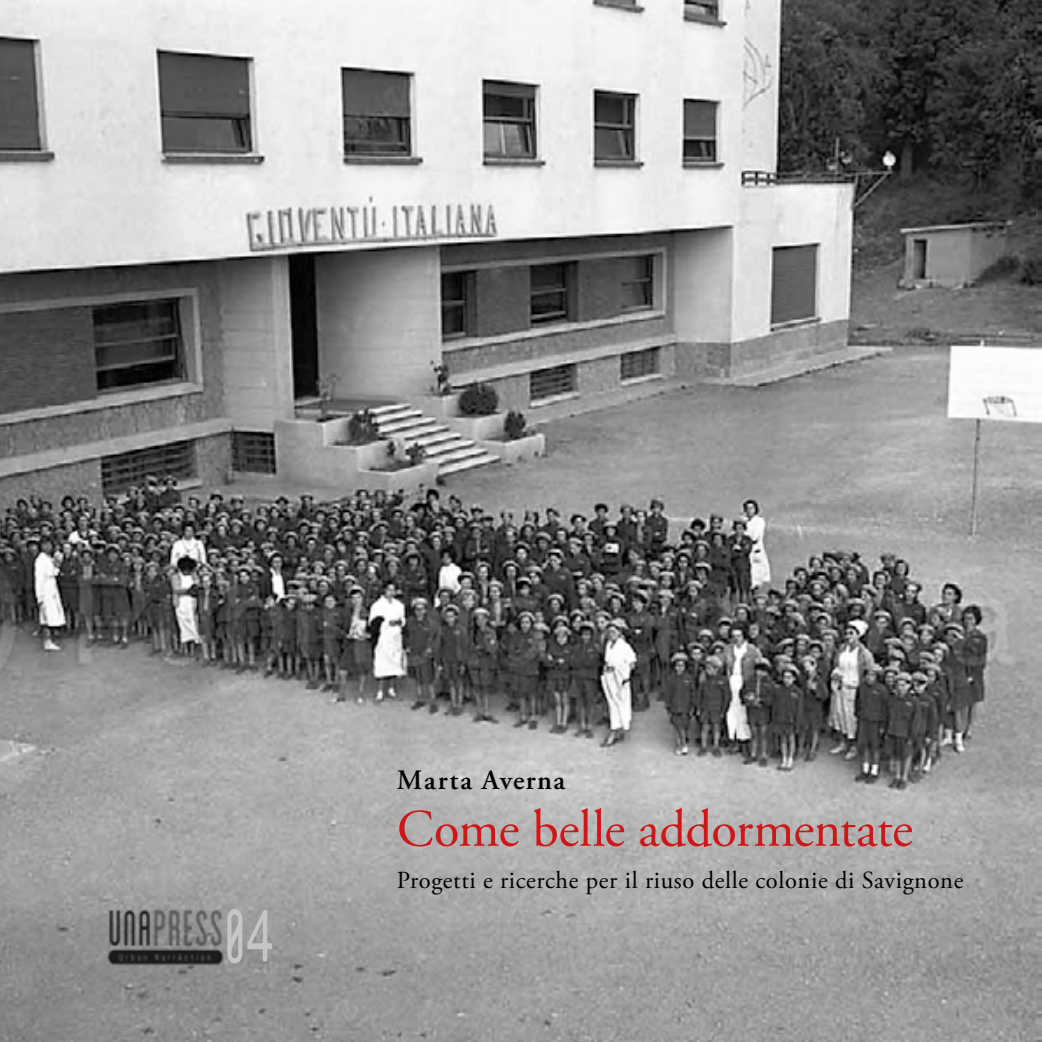
<style>
.page{position:relative;width:1042px;height:1042px;background:#fff}
.page>*{position:absolute;margin:0;border:0;box-sizing:border-box;transform-origin:0 0}
.t1{font:71.75px "Arial Narrow";color:#c6c6c6;scale:.85 1}
.t2{font:52.5px "Adobe Garamond Pro";letter-spacing:-.01em;color:#cd1719}
.t3{font:600 28px "Adobe Garamond Pro";letter-spacing:.055em;color:#000}
.t4{font:24.5px "Adobe Garamond Pro";letter-spacing:.025em;color:#000}
</style>
<div class="page">
<img style="left:0;top:0;width:1042px;height:1042px">
<svg style="left:231px;top:909px;width:11px;height:54px"></svg>
<img style="left:99px;top:907px;width:132px;height:60px">
<h1 class="t1" style="left:247px;top:883px;width:34px">4</h1>
<p class="t3" style="left:397px;top:764px;width:170px">Marta Averna</p>
<h2 class="t2" style="left:397px;top:797px;width:517px">Come belle addormentate</h2>
<p class="t4" style="left:397px;top:866px;width:568px">Progetti e ricerche per il riuso delle colonie di Savignone</p>
</div>
